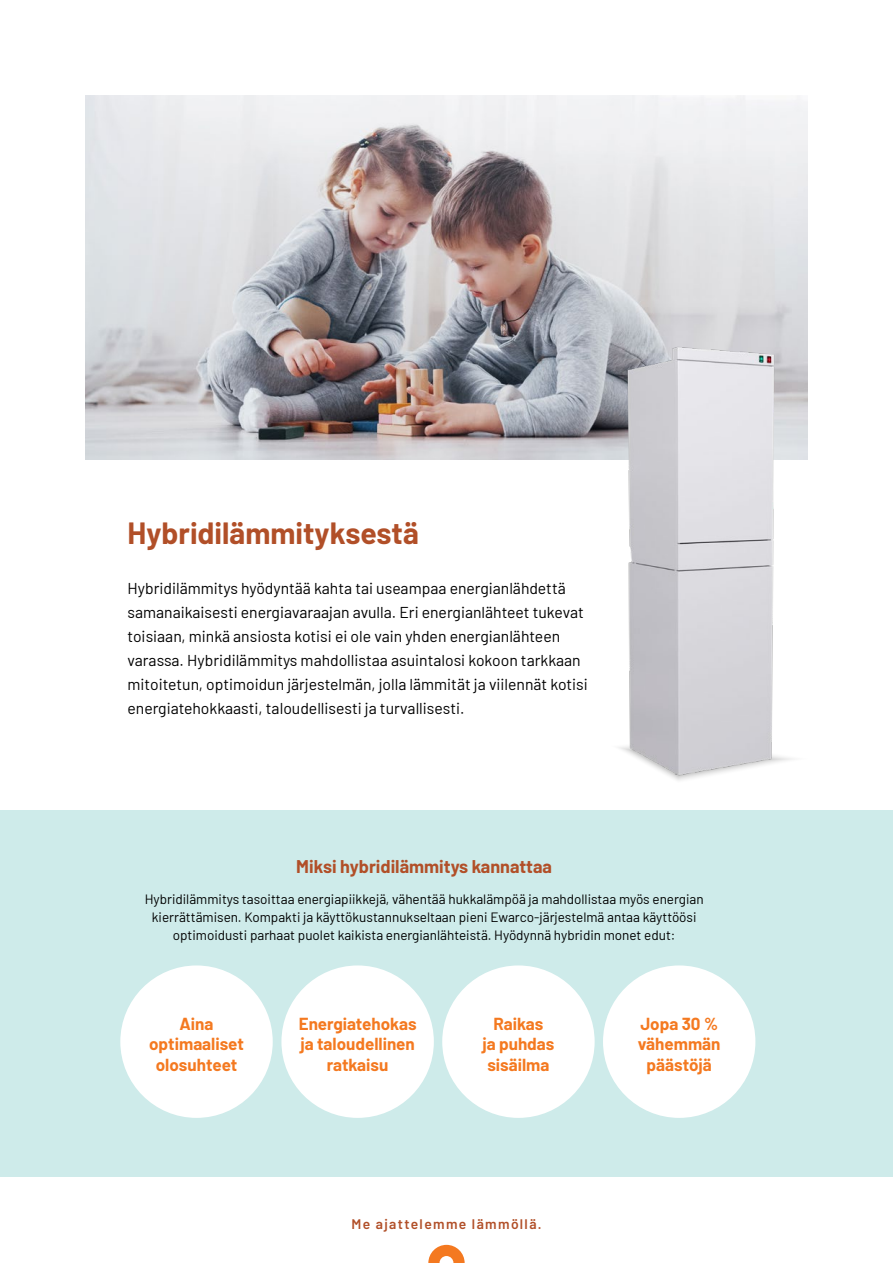
<style>
.page{position:relative;width:893px;height:1263px;background:#fff}
.page>*{position:absolute;margin:0;border:0;box-sizing:border-box;transform-origin:0 0}
.t1{font:700 30px "Barlow";color:#b14f28}
.t2{font:700 18px "Barlow";color:#b14f28}
.t3{font:700 16.95px/20.4px "Barlow";color:#f47920;text-align:center}
.t4{font:15.75px/24px "Barlow";color:#000}
.t5{font:600 13.8px "Barlow";letter-spacing:.1em;color:#b14f28}
.t6{font:13.5px/18px "Barlow";color:#000;text-align:center}
</style>
<div class="page">
<div style="left:0;top:810px;width:893px;height:366px;background:#ceebea"></div>
<img style="left:85px;top:96px;width:723px;height:363px">
<svg style="left:428px;top:1245px;width:37px;height:18px"></svg>
<img style="left:578px;top:305px;width:230px;height:476px">
<div style="left:120px;top:965px;width:153px;height:153px;background:#fff;border-radius:50%"></div>
<div style="left:281px;top:965px;width:153px;height:153px;background:#fff;border-radius:50%"></div>
<div style="left:442px;top:965px;width:153px;height:153px;background:#fff;border-radius:50%"></div>
<div style="left:603px;top:965px;width:152px;height:153px;background:#fff;border-radius:50%"></div>
<h1 class="t1" style="left:128px;top:511px;width:293px">Hybridilämmityksestä</h1>
<p class="t4" style="left:128px;top:575px;width:462px">Hybridilämmitys hyödyntää kahta tai useampaa energianlähdettä samanaikaisesti energiavaraajan avulla. Eri energianlähteet tukevat toisiaan, minkä ansiosta kotisi ei ole vain yhden energianlähteen varassa. Hybridilämmitys mahdollistaa asuintalosi kokoon tarkkaan mitoitetun, optimoidun järjestelmän, jolla lämmität ja viilennät kotisi energiatehokkaasti, taloudellisesti ja turvallisesti.</p>
<p class="t2" style="left:296px;top:853px;width:257px">Miksi hybridilämmitys kannattaa</p>
<p class="t6" style="left:145px;top:889px;width:560px">Hybridilämmitys tasoittaa energiapiikkejä, vähentää hukkalämpöä ja mahdollistaa myös energian kierrättämisen. Kompakti ja käyttökustannukseltaan pieni Ewarco-järjestelmä antaa käyttöösi optimoidusti parhaat puolet kaikista energianlähteistä. Hyödynnä hybridin monet edut:</p>
<p class="t3" style="left:149px;top:1012px;width:96px">Aina optimaaliset olosuhteet</p>
<p class="t3" style="left:299px;top:1012px;width:119px">Energiatehokas ja taloudellinen ratkaisu</p>
<p class="t3" style="left:482px;top:1012px;width:74px">Raikas<br>ja puhdas sisäilma</p>
<p class="t3" style="left:638px;top:1012px;width:84px">Jopa 30 % vähemmän päästöjä</p>
<p class="t5" style="left:351px;top:1214px;width:192px">Me ajattelemme lämmöllä.</p>
</div>
